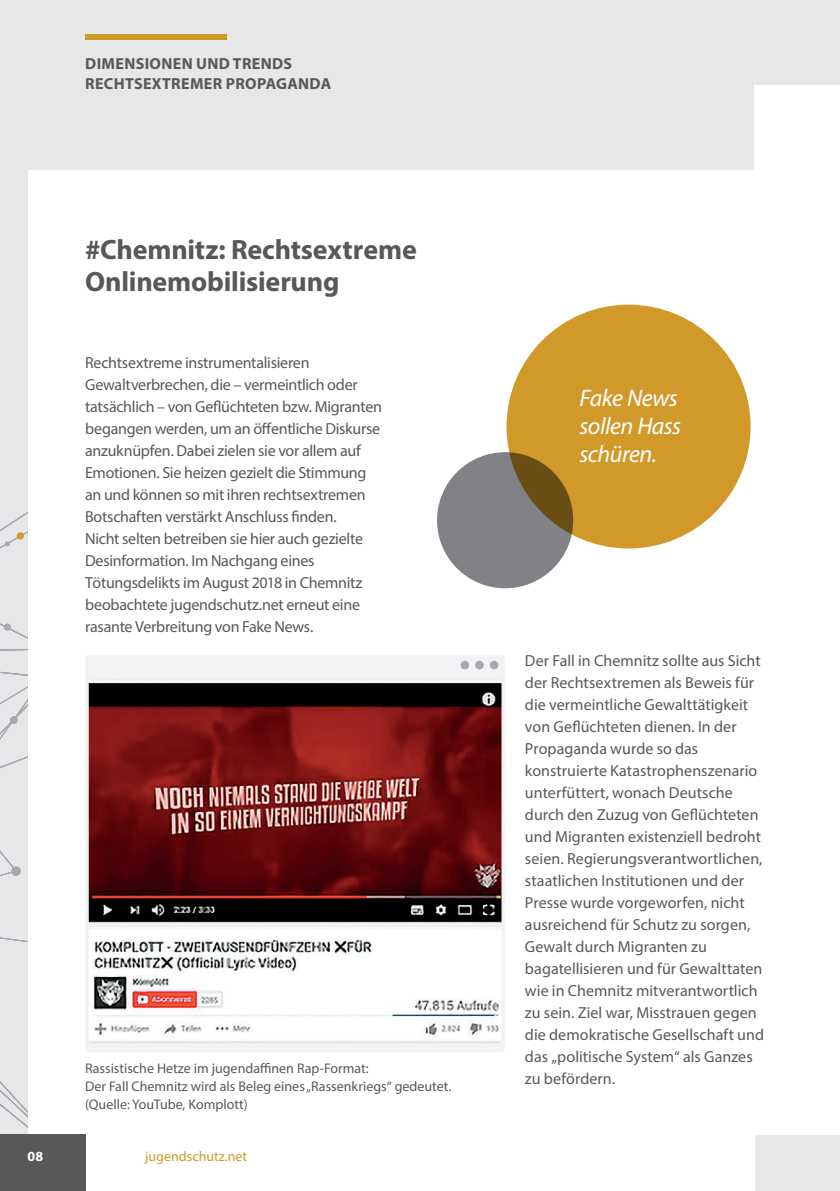
<style>
.page{position:relative;width:840px;height:1191px;background:#fff}
.page>*{position:absolute;margin:0;border:0;box-sizing:border-box;transform-origin:0 0}
.t1{font:700 28px "Myriad Pro";letter-spacing:-.005em;color:#57585a}
.t2{font:italic 24px "Myriad Pro";letter-spacing:-.02em;color:#fff}
.t3{font:16px/22px "Myriad Pro";color:#57585a}
.t4{font:700 16px "Myriad Pro";letter-spacing:.02em;color:#57585a}
.t5{font:14px "Myriad Pro";color:#57585a}
.t6{font:14px "Myriad Pro";color:#d09929}
.t7{font:700 14px "Myriad Pro";color:#fff}
</style>
<div class="page">
<div style="left:0;top:0;width:839px;height:1191px;background:#e6e7e9"></div>
<svg style="left:0;top:511px;width:28px;height:617px"></svg>
<div style="left:28px;top:170px;width:726px;height:1021px;background:#fff"></div>
<div style="left:754px;top:85px;width:85px;height:1049px;background:#fff"></div>
<div style="left:506px;top:305px;width:244px;height:243px;background:#d09929;border-radius:50%"></div>
<svg style="left:437px;top:452px;width:136px;height:136px;fill:#808285"></svg>
<div style="left:85px;top:655px;width:420px;height:397px;background:#f2f3f4"></div>
<img style="left:89px;top:677px;width:412px;height:367px">
<div style="left:460px;top:661px;width:9px;height:8px;background:#a8a9ad;border-radius:50%"></div>
<div style="left:475px;top:661px;width:8px;height:8px;background:#a8a9ad;border-radius:50%"></div>
<div style="left:489px;top:661px;width:9px;height:8px;background:#a8a9ad;border-radius:50%"></div>
<div style="left:85px;top:34px;width:142px;height:6px;background:#d09929"></div>
<div style="left:0;top:1134px;width:85px;height:57px;background:#57585a"></div>
<p class="t4" style="left:85px;top:53px;width:208px">DIMENSIONEN UND TRENDS</p>
<p class="t4" style="left:85px;top:73px;width:247px">RECHTSEXTREMER PROPAGANDA</p>
<p class="t1" style="left:85px;top:231px;width:333px">#Chemnitz: Rechtsextreme</p>
<p class="t1" style="left:85px;top:263px;width:256px">Onlinemobilisierung</p>
<p class="t3" style="left:85px;top:351px;width:298px">Rechtsextreme instrumentalisieren Gewaltverbrechen, die – vermeintlich oder tatsächlich – von Geflüchteten bzw. Migranten begangen werden, um an öffentliche Diskurse anzuknüpfen. Dabei zielen sie vor allem auf Emotionen. Sie heizen gezielt die Stimmung an und können so mit ihren rechtsextremen Botschaften verstärkt Anschluss finden.<br>Nicht selten betreiben sie hier auch gezielte Desinformation. Im Nachgang eines Tötungsdelikts im August 2018 in Chemnitz beobachtete jugendschutz.net erneut eine rasante Verbreitung von Fake News.</p>
<p class="t7" style="left:28px;top:1146px;width:17px">08</p>
<p class="t7" style="left:39px;top:1146px;width:9px">8</p>
<p class="t5" style="left:85px;top:1059px;width:285px">Rassistische Hetze im jugendaffinen Rap-Format:</p>
<p class="t5" style="left:85px;top:1077px;width:367px">Der Fall Chemnitz wird als Beleg eines „Rassenkriegs“ gedeutet.</p>
<p class="t5" style="left:85px;top:1095px;width:164px">(Quelle: YouTube, Komplott)</p>
<p class="t6" style="left:145px;top:1147px;width:103px">jugendschutz.net</p>
<p class="t2" style="left:579px;top:383px;width:100px">Fake News</p>
<p class="t2" style="left:579px;top:411px;width:103px">sollen Hass</p>
<p class="t2" style="left:579px;top:439px;width:79px">schüren.</p>
<p class="t3" style="left:524px;top:649px;width:237px">Der Fall in Chemnitz sollte aus Sicht der Rechtsextremen als Beweis für die vermeintliche Gewalttätigkeit von Geflüchteten dienen. In der</p>
<p class="t3" style="left:524px;top:737px;width:239px">Propaganda wurde so das konstruierte Katastrophenszenario unterfüttert, wonach Deutsche durch den Zuzug von Geflüchteten und Migranten existenziell bedroht seien. Regierungsverantwortlichen, staatlichen Institutionen und der</p>
<p class="t3" style="left:524px;top:891px;width:240px">Presse wurde vorgeworfen, nicht ausreichend für Schutz zu sorgen,<br>Gewalt durch Migranten zu bagatellisieren und für Gewalttaten wie in Chemnitz mitverantwortlich zu sein. Ziel war, Misstrauen gegen die demokratische Gesellschaft und das „politische System“ als Ganzes zu befördern.</p>
</div>
